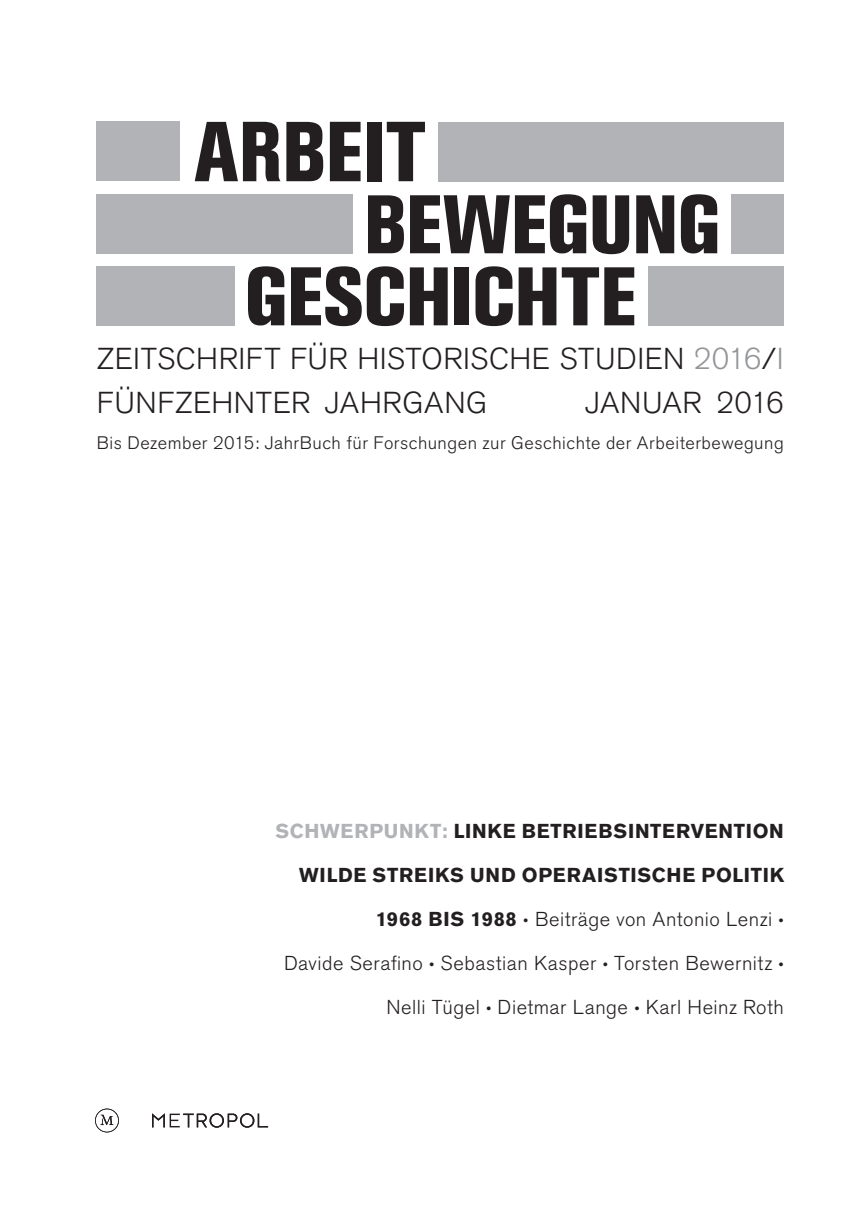
<style>
.page{position:relative;width:850px;height:1214px;background:#fff}
.page>*{position:absolute;margin:0;border:0;box-sizing:border-box;transform-origin:0 0}
.t1{font:800 condensed 84px "Akzidenz Grotesk BE";color:#231f20}
.t2{font:800 condensed 82px/72px "Akzidenz Grotesk BE";letter-spacing:-.005em;color:#231f20}
.t3{font:300 30px/44px "Akzidenz Grotesk BE";letter-spacing:.015em;color:#231f20}
.t4{font:300 20px "Akzidenz Grotesk BE";letter-spacing:.025em;color:#231f20}
.t5{font:700 20px "Akzidenz Grotesk BE";letter-spacing:.04em;color:#231f20}
.t6{font:300 18px "Akzidenz Grotesk BE";letter-spacing:.03em;color:#231f20}
.s1{color:#939598}
.s2{color:#b2b3b7}
.s3{font-weight:700}
.s4{font-size:16px}
</style>
<div class="page">
<svg style="left:95px;top:1108px;width:24px;height:24px"></svg>
<svg style="left:152px;top:1113px;width:116px;height:14px"></svg>
<div style="left:96px;top:122px;width:84px;height:59px;background:#b2b3b7"></div>
<div style="left:96px;top:194px;width:257px;height:60px;background:#b2b3b7"></div>
<div style="left:731px;top:194px;width:52px;height:60px;background:#b2b3b7"></div>
<div style="left:96px;top:266px;width:138px;height:60px;background:#b2b3b7"></div>
<div style="left:438px;top:122px;width:345px;height:59px;background:#b2b3b7"></div>
<div style="left:648px;top:266px;width:135px;height:60px;background:#b2b3b7"></div>
<h1 class="t1" style="left:194px;top:103px;width:233px">ARBEIT</h1>
<h2 class="t2" style="left:244px;top:189px;width:477px;text-indent:119px">BEWEGUNG<br>GESCHICHTE</h2>
<h3 class="t3" style="left:97px;top:337px;width:688px">ZEITSCHRIFT FÜR HISTORISCHE STUDIEN <span class="s1">2016</span>/<span class="s1">I<br></span>Fünfzehnter</h3>
<h3 class="t3" style="left:325px;top:381px;width:164px">Jahrgan g</h3>
<h3 class="t3" style="left:585px;top:381px;width:200px">Januar 2016</h3>
<p class="t6" style="left:97px;top:433px;width:688px">Bis Dezember 2015: JahrBuch für Forschungen zur Geschichte der Arbeiterbewegung</p>
<p class="t5" style="left:275px;top:819px;width:509px"><span class="s2">SCHWERPUNKT:</span> LINKE BETRIEBSINTERVENTION</p>
<p class="t5" style="left:299px;top:863px;width:486px">WILDE STREIKS UND OPERAISTISCHE POLITIK</p>
<p class="t4" style="left:375px;top:907px;width:409px"><span class="s3">1968 BIS 1988</span> <span class="s4">•</span> Beiträge von Antonio Lenzi <span class="s4">•</span></p>
<p class="t4" style="left:284px;top:951px;width:501px">Davide Serafino <span class="s4">•</span> Sebastian Kasper <span class="s4">•</span> Torsten Bewernitz <span class="s4">•</span></p>
<p class="t4" style="left:386px;top:995px;width:398px">Nelli Tügel <span class="s4">•</span> Dietmar Lange <span class="s4">•</span> Karl Heinz Roth</p>
</div>
